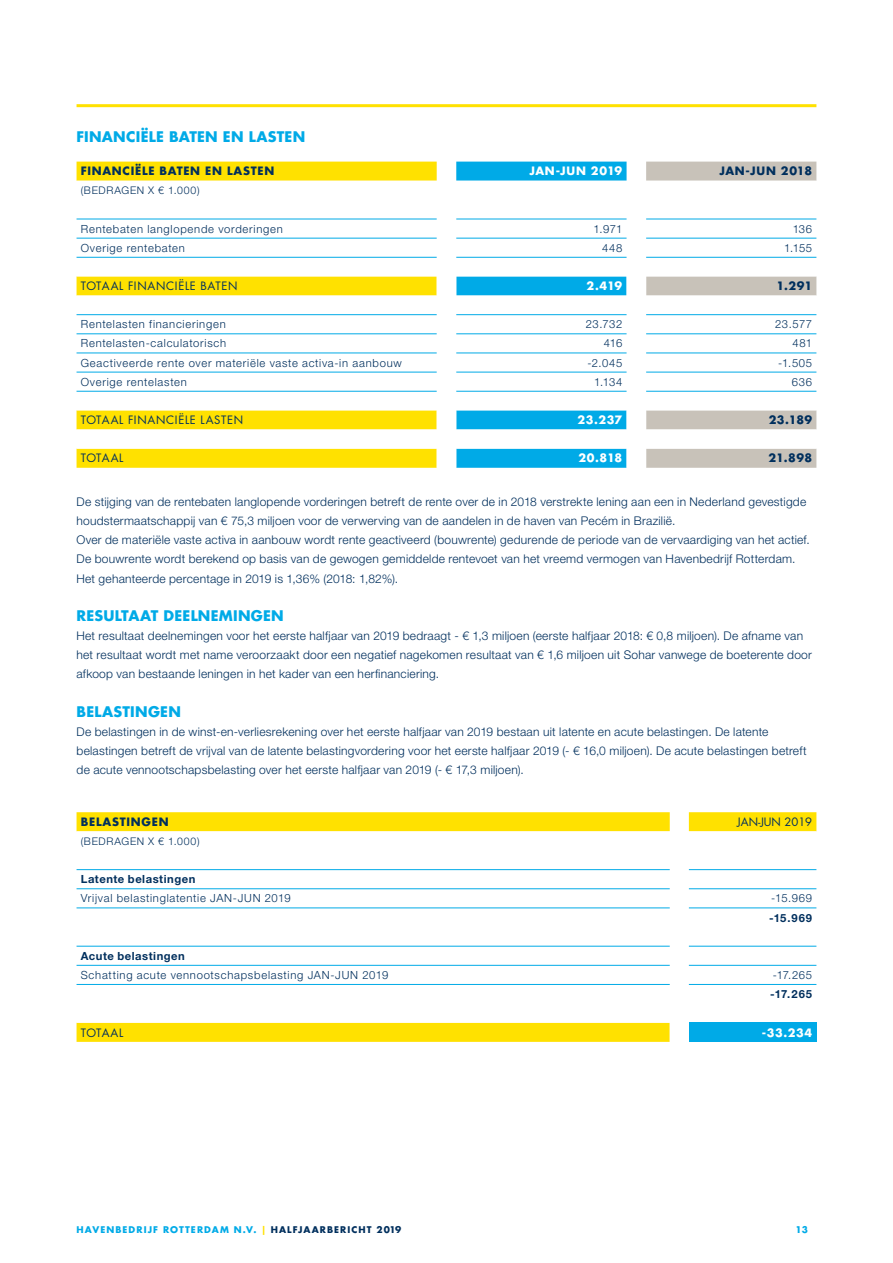
<style>
.page{position:relative;width:893px;height:1263px;background:#fff}
.page>*{position:absolute;margin:0;border:0;box-sizing:border-box;transform-origin:0 0}
.t1{font:700 14.25px "Futura Std";letter-spacing:.02em;color:#00aae7}
.t2{font:300 12px/19.2px "Helvetica Neue LT Std";letter-spacing:.02em;color:#002f5d}
.t3{font:300 11.25px "Helvetica Neue LT Std";letter-spacing:.065em;color:#002f5d}
.t4{font:700 11.25px "Futura Std";letter-spacing:.065em;color:#002f5d}
.t5{font:11.25px "Futura Std";letter-spacing:.05em;color:#002f5d}
.t6{font:700 11.25px "Helvetica Neue LT Std";letter-spacing:.045em;color:#002f5d}
.t7{font:700 11.25px "Futura Std";letter-spacing:.05em;color:#fff}
.t8{font:11.25px "Futura Std";color:#002f5d}
.t9{font:300 10.5px "Helvetica Neue LT Std";letter-spacing:.07em;color:#002f5d}
.t10{font:700 9px "Futura Std";letter-spacing:.12em;color:#00aae7}
.s1{color:#ffe100}
.s2{color:#002f5d}
</style>
<div class="page">
<div style="left:77px;top:162px;width:360px;height:19px;background:#ffe100"></div>
<div style="left:456px;top:162px;width:171px;height:19px;background:#00aae7"></div>
<div style="left:646px;top:162px;width:170px;height:19px;background:#c8c2b9"></div>
<svg style="left:77px;top:449px;width:739px;height:19px;background:#b8cf6f"></svg>
<svg style="left:77px;top:218px;width:739px;height:231px"></svg>
<hr style="left:77px;top:219px;width:360px;height:1px;background:#00aae7">
<hr style="left:456px;top:219px;width:171px;height:1px;background:#00aae7">
<hr style="left:646px;top:219px;width:170px;height:1px;background:#00aae7">
<hr style="left:77px;top:257px;width:360px;height:1px;background:#00aae7">
<hr style="left:456px;top:257px;width:171px;height:1px;background:#00aae7">
<hr style="left:646px;top:257px;width:170px;height:1px;background:#00aae7">
<hr style="left:77px;top:238px;width:360px;height:1px;background:#00aae7">
<hr style="left:456px;top:238px;width:171px;height:1px;background:#00aae7">
<hr style="left:646px;top:238px;width:170px;height:1px;background:#00aae7">
<hr style="left:77px;top:314px;width:360px;height:1px;background:#00aae7">
<hr style="left:456px;top:314px;width:171px;height:1px;background:#00aae7">
<hr style="left:646px;top:314px;width:170px;height:1px;background:#00aae7">
<hr style="left:77px;top:353px;width:360px;height:1px;background:#00aae7">
<hr style="left:456px;top:353px;width:171px;height:1px;background:#00aae7">
<hr style="left:646px;top:353px;width:170px;height:1px;background:#00aae7">
<hr style="left:77px;top:391px;width:360px;height:1px;background:#00aae7">
<hr style="left:456px;top:391px;width:171px;height:1px;background:#00aae7">
<hr style="left:646px;top:391px;width:170px;height:1px;background:#00aae7">
<hr style="left:77px;top:334px;width:360px;height:1px;background:#00aae7">
<hr style="left:456px;top:334px;width:171px;height:1px;background:#00aae7">
<hr style="left:646px;top:334px;width:170px;height:1px;background:#00aae7">
<hr style="left:77px;top:372px;width:360px;height:1px;background:#00aae7">
<hr style="left:456px;top:372px;width:171px;height:1px;background:#00aae7">
<hr style="left:646px;top:372px;width:170px;height:1px;background:#00aae7">
<svg style="left:77px;top:812px;width:739px;height:19px;background:#ffe209"></svg>
<svg style="left:77px;top:831px;width:739px;height:211px"></svg>
<svg style="left:77px;top:850px;width:739px;height:153px"></svg>
<div style="left:689px;top:1023px;width:127px;height:19px;background:#00aae7"></div>
<hr style="left:77px;top:869px;width:593px;height:1px;background:#00aae7">
<hr style="left:689px;top:869px;width:127px;height:1px;background:#00aae7">
<hr style="left:77px;top:908px;width:593px;height:1px;background:#00aae7">
<hr style="left:689px;top:908px;width:127px;height:1px;background:#00aae7">
<hr style="left:77px;top:946px;width:593px;height:1px;background:#00aae7">
<hr style="left:689px;top:946px;width:127px;height:1px;background:#00aae7">
<hr style="left:77px;top:984px;width:593px;height:1px;background:#00aae7">
<hr style="left:689px;top:984px;width:127px;height:1px;background:#00aae7">
<hr style="left:77px;top:888px;width:593px;height:1px;background:#00aae7">
<hr style="left:689px;top:888px;width:127px;height:1px;background:#00aae7">
<hr style="left:77px;top:965px;width:593px;height:1px;background:#00aae7">
<hr style="left:689px;top:965px;width:127px;height:1px;background:#00aae7">
<hr style="left:77px;top:104px;width:739px;height:3px;background:#ffe100">
<p class="t1" style="left:77px;top:128px;width:230px">FINANCIËLE BATEN EN LASTEN</p>
<p class="t4" style="left:81px;top:164px;width:195px">FINANCIËLE BATEN EN LASTEN</p>
<p class="t7" style="left:530px;top:164px;width:94px">JAN-JUN 2019</p>
<p class="t4" style="left:719px;top:164px;width:94px">JAN-JUN 2018</p>
<p class="t9" style="left:81px;top:184px;width:120px">(BEDRAGEN X € 1.000)</p>
<p class="t3" style="left:81px;top:222px;width:204px">Rentebaten langlopende vorderingen</p>
<p class="t3" style="left:593px;top:222px;width:30px">1.971</p>
<p class="t3" style="left:793px;top:222px;width:21px">136</p>
<p class="t3" style="left:81px;top:241px;width:106px">Overige rentebaten</p>
<p class="t3" style="left:602px;top:241px;width:22px">448</p>
<p class="t3" style="left:784px;top:241px;width:30px">1.155</p>
<p class="t5" style="left:81px;top:279px;width:158px">TOTAAL FINANCIËLE BATEN</p>
<p class="t7" style="left:586px;top:278px;width:37px">2.419</p>
<p class="t4" style="left:776px;top:278px;width:37px">1.291</p>
<p class="t3" style="left:81px;top:317px;width:146px">Rentelasten financieringen</p>
<p class="t3" style="left:586px;top:317px;width:38px">23.732</p>
<p class="t3" style="left:775px;top:317px;width:39px">23.577</p>
<p class="t3" style="left:81px;top:336px;width:147px">Rentelasten-calculatorisch</p>
<p class="t3" style="left:604px;top:336px;width:20px">416</p>
<p class="t3" style="left:792px;top:336px;width:21px">481</p>
<p class="t3" style="left:81px;top:356px;width:323px">Geactiveerde rente over materiële vaste activa-in aanbouw</p>
<p class="t3" style="left:587px;top:356px;width:36px">-2.045</p>
<p class="t3" style="left:778px;top:356px;width:35px">-1.505</p>
<p class="t3" style="left:81px;top:375px;width:108px">Overige rentelasten</p>
<p class="t3" style="left:594px;top:375px;width:30px">1.134</p>
<p class="t3" style="left:792px;top:375px;width:22px">636</p>
<p class="t5" style="left:81px;top:413px;width:164px">TOTAAL FINANCIËLE LASTEN</p>
<p class="t7" style="left:577px;top:412px;width:46px">23.237</p>
<p class="t4" style="left:769px;top:412px;width:45px">23.189</p>
<p class="t5" style="left:81px;top:451px;width:44px">TOTAAL</p>
<p class="t7" style="left:578px;top:451px;width:45px">20.818</p>
<p class="t4" style="left:768px;top:451px;width:45px">21.898</p>
<p class="t2" style="left:77px;top:492px;width:735px">De stijging van de rentebaten langlopende vorderingen betreft de rente over de in 2018 verstrekte lening aan een in Nederland gevestigde houdstermaatschappij van € 75,3 miljoen voor de verwerving van de aandelen in de haven van Pecém in Brazilië.<br>Over de materiële vaste activa in aanbouw wordt rente geactiveerd (bouwrente) gedurende de periode van de vervaardiging van het actief.<br>De bouwrente wordt berekend op basis van de gewogen gemiddelde rentevoet van het vreemd vermogen van Havenbedrijf Rotterdam.<br>Het gehanteerde percentage in 2019 is 1,36% (2018: 1,82%).</p>
<p class="t1" style="left:77px;top:606px;width:209px">RESULTAAT DEELNEMINGEN</p>
<p class="t2" style="left:77px;top:626px;width:737px">Het resultaat deelnemingen voor het eerste halfjaar van 2019 bedraagt - € 1,3 miljoen (eerste halfjaar 2018: € 0,8 miljoen). De afname van het resultaat wordt met name veroorzaakt door een negatief nagekomen resultaat van € 1,6 miljoen uit Sohar vanwege de boeterente door afkoop van bestaande leningen in het kader van een herfinanciering.</p>
<p class="t1" style="left:77px;top:702px;width:106px">BELASTINGEN</p>
<p class="t2" style="left:77px;top:721px;width:732px">De belastingen in de winst-en-verliesrekening over het eerste halfjaar van 2019 bestaan uit latente en acute belastingen. De latente belastingen betreft de vrijval van de latente belastingvordering voor het eerste halfjaar 2019 (- € 16,0 miljoen). De acute belastingen betreft de acute vennootschapsbelasting over het eerste halfjaar van 2019 (- € 17,3 miljoen).</p>
<p class="t4" style="left:81px;top:814px;width:89px">BELASTINGEN</p>
<p class="t8" style="left:737px;top:815px;width:76px">JAN-JUN 2019</p>
<p class="t9" style="left:81px;top:834px;width:120px">(BEDRAGEN X € 1.000)</p>
<p class="t6" style="left:81px;top:872px;width:116px">Latente belastingen</p>
<p class="t3" style="left:81px;top:891px;width:212px">Vrijval belastinglatentie JAN-JUN 2019</p>
<p class="t3" style="left:771px;top:891px;width:42px">-15.969</p>
<p class="t6" style="left:769px;top:911px;width:45px">-15.969</p>
<p class="t6" style="left:81px;top:949px;width:106px">Acute belastingen</p>
<p class="t3" style="left:81px;top:968px;width:309px">Schatting acute vennootschapsbelasting JAN-JUN 2019</p>
<p class="t3" style="left:773px;top:968px;width:41px">-17.265</p>
<p class="t6" style="left:770px;top:987px;width:43px">-17.265</p>
<p class="t5" style="left:81px;top:1025px;width:44px">TOTAAL</p>
<p class="t7" style="left:762px;top:1025px;width:52px">-33.234</p>
<p class="t10" style="left:77px;top:1224px;width:326px">HAVENBEDRIJF ROTTERDAM N.V. <span class="s1">|</span> <span class="s2">HALFJAARBERICHT 2019</span></p>
<p class="t10" style="left:796px;top:1224px;width:14px">13</p>
</div>
